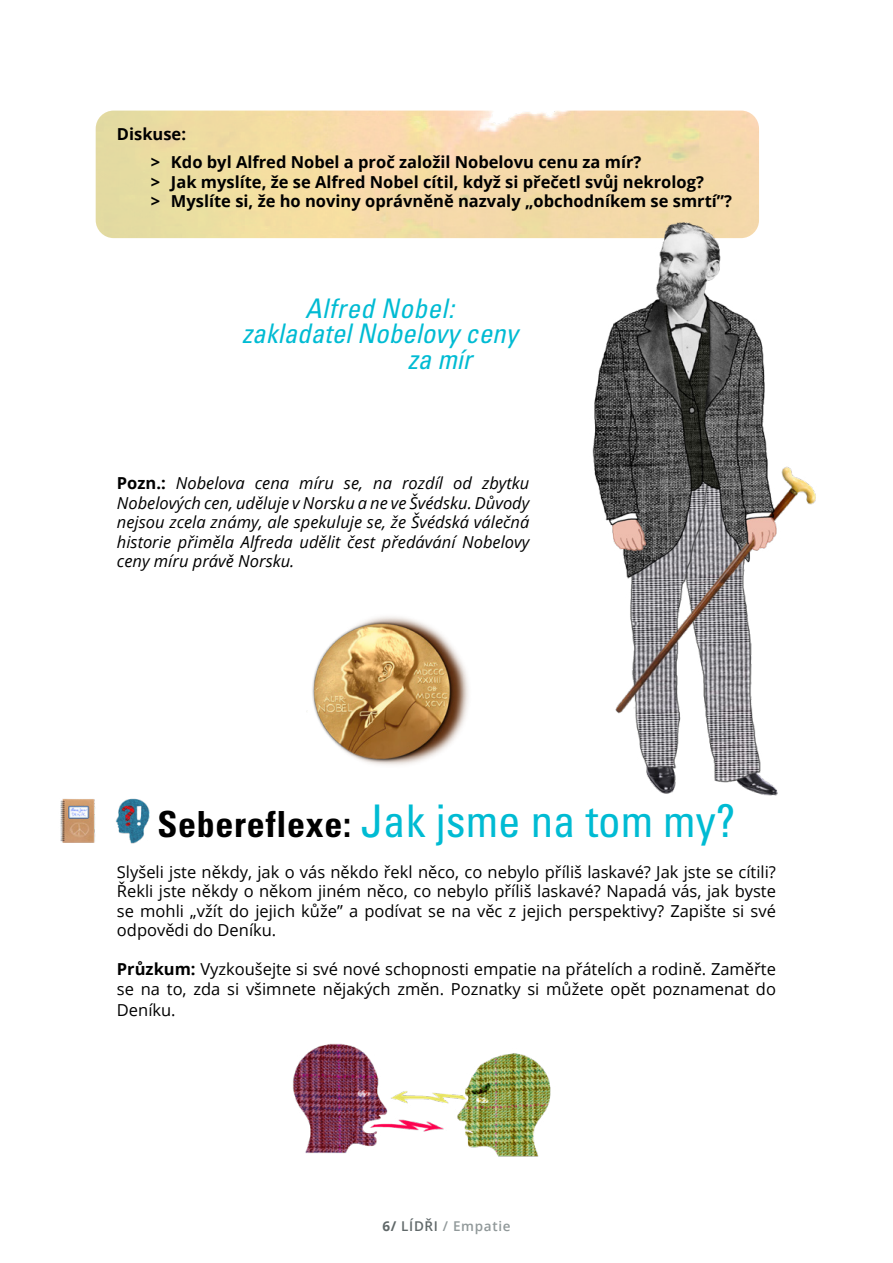
<style>
.page{position:relative;width:893px;height:1263px;background:#fff}
.page>*{position:absolute;margin:0;border:0;box-sizing:border-box;transform-origin:0 0}
.t1{font:condensed 45px "Univers CE";color:#00bbd3}
.t2{font:italic condensed 27px "Univers CE";color:#00bbd3}
.t3{font:italic condensed 27px "Univers CE";letter-spacing:.02em;color:#00bbd3}
.t4{font:16.5px/19.5px "Open Sans";color:#000;text-align:justify}
.t5{font:italic 16.5px/19.5px "Open Sans";color:#000;text-align:justify}
.t6{font:700 16.5px/28px "Open Sans";color:#000}
.t7{font:600 13.5px "Open Sans";letter-spacing:.05em;color:#91999a}
.s1{font-weight:700;font-style:normal}
.s2{font-weight:700;font-size:36px;color:#000}
.s3{font-weight:700}
.s4{font-weight:700;color:#606869}
.s5{color:#606869}
</style>
<div class="page">
<img style="left:60px;top:798px;width:35px;height:45px">
<img style="left:115px;top:798px;width:35px;height:46px">
<img style="left:555px;top:218px;width:261px;height:578px">
<img style="left:312px;top:616px;width:157px;height:149px">
<img style="left:293px;top:1043px;width:258px;height:114px">
<p class="t6" style="left:151px;top:120px;width:492px;text-indent:-34px">Diskuse:<br>&gt; Kdo byl Alfred Nobel a proč založil Nobelovu cenu za mír?</p>
<p class="t6" style="left:151px;top:172px;width:583px;line-height:19.5px">&gt; Jak myslíte, že se Alfred Nobel cítil, když si přečetl svůj nekrolog?<br>&gt; Myslíte si, že ho noviny oprávněně nazvaly „obchodníkem se smrtí”?</p>
<h2 class="t3" style="left:305px;top:293px;width:150px">Alfred Nobel:</h2>
<h2 class="t2" style="left:242px;top:319px;width:277px">zakladatel Nobelovy ceny</h2>
<h2 class="t2" style="left:407px;top:344px;width:66px">za mír</h2>
<p class="t5" style="left:117px;top:473px;width:414px"><span class="s1">Pozn.:</span> Nobelova cena míru se, na rozdíl od zbytku Nobelových cen, uděluje v Norsku a ne ve Švédsku. Důvody nejsou zcela známy, ale spekuluje se, že Švédská válečná historie přiměla Alfreda udělit čest předávání Nobelovy ceny míru právě Norsku.</p>
<h1 class="t1" style="left:157px;top:796px;width:580px"><span class="s2">Sebereflexe:</span> Jak jsme na tom my?</h1>
<p class="t4" style="left:117px;top:862px;width:661px">Slyšeli jste někdy, jak o vás někdo řekl něco, co nebylo příliš laskavé? Jak jste se cítili?<br>Řekli jste někdy o někom jiném něco, co nebylo příliš laskavé? Napadá vás, jak byste se mohli „vžít do jejich kůže” a podívat se na věc z jejich perspektivy? Zapište si své odpovědi do Deníku.</p>
<p class="t4" style="left:117px;top:959px;width:661px"><span class="s3">Průzkum:</span> Vyzkoušejte si své nové schopnosti empatie na přátelích a rodině. Zaměřte se na to, zda si všimnete nějakých změn. Poznatky si můžete opět poznamenat do</p>
<p class="t4" style="left:117px;top:1000px;width:60px">Deníku.</p>
<p class="t7" style="left:382px;top:1216px;width:130px"><span class="s4">6/</span> <span class="s5">LÍDŘI</span> / Empatie</p>
</div>
